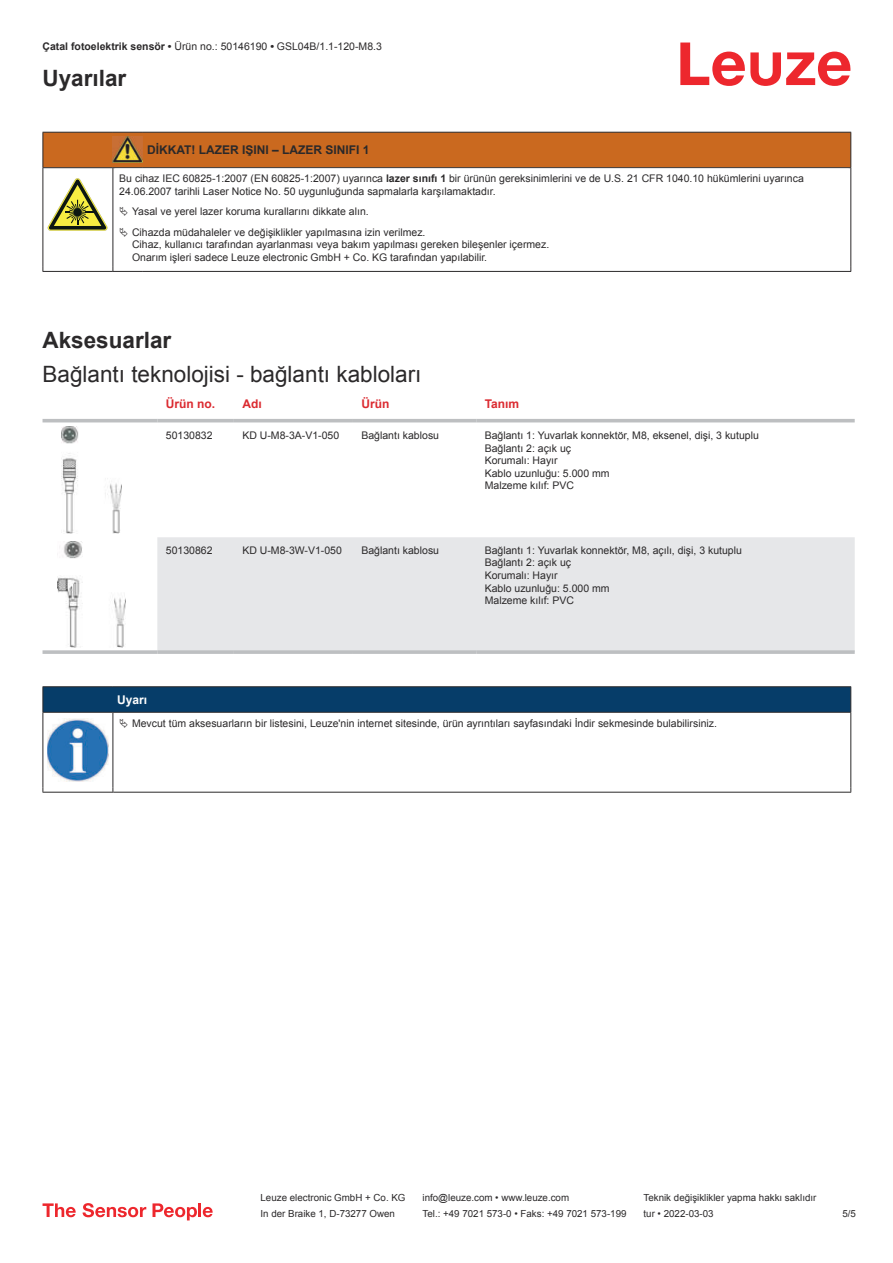
<style>
.page{position:relative;width:893px;height:1263px;background:#fff}
.page>*{position:absolute;margin:0;border:0;box-sizing:border-box;transform-origin:0 0}
.t1{font:22.5px "Arial";color:#2b292a}
.t2{font:700 22.5px "Arial";color:#2b292a}
.t3{font:700 12px "Arial";color:#2b292a}
.t4{font:700 12px "Arial";color:#db2a30}
.t5{font:700 12px "Arial";color:#fff}
.t6{font:10.5px/12.6px "Arial";color:#2b292a}
.t7{font:9.75px "Arial";color:#2b292a}
.s1{font-weight:700}
</style>
<div class="page">
<svg style="left:680px;top:43px;width:170px;height:43px"></svg>
<svg style="left:43px;top:422px;width:812px;height:187px"></svg>
<div style="left:157px;top:537px;width:698px;height:113px;background:#e6e7e9"></div>
<hr style="left:43px;top:419px;width:114px;height:3px;background:#bdbfc1">
<hr style="left:157px;top:419px;width:77px;height:3px;background:#bdbfc1">
<hr style="left:234px;top:419px;width:119px;height:3px;background:#bdbfc1">
<hr style="left:353px;top:419px;width:123px;height:3px;background:#bdbfc1">
<hr style="left:476px;top:419px;width:379px;height:3px;background:#bdbfc1">
<svg style="left:43px;top:650px;width:114px;height:4px"></svg>
<hr style="left:157px;top:650px;width:77px;height:4px;background:#bdbfc1">
<hr style="left:234px;top:650px;width:119px;height:4px;background:#bdbfc1">
<hr style="left:353px;top:650px;width:123px;height:4px;background:#bdbfc1">
<hr style="left:476px;top:650px;width:379px;height:4px;background:#bdbfc1">
<img style="left:61px;top:427px;width:61px;height:106px">
<img style="left:57px;top:541px;width:68px;height:107px">
<svg style="left:44px;top:713px;width:806px;height:79px"></svg>
<hr style="left:43px;top:686px;width:70px;height:1px;background:#2b292a">
<hr style="left:43px;top:712px;width:70px;height:1px;background:#2b292a">
<hr style="left:113px;top:686px;width:738px;height:1px;background:#2b292a">
<svg style="left:43px;top:687px;width:808px;height:25px;background:#063c67"></svg>
<hr style="left:113px;top:712px;width:738px;height:1px;background:#2b292a">
<hr style="left:43px;top:713px;width:1px;height:75px;background:#2b292a">
<hr style="left:113px;top:713px;width:1px;height:75px;background:#2b292a">
<hr style="left:850px;top:713px;width:1px;height:75px;background:#2b292a">
<hr style="left:43px;top:792px;width:70px;height:1px;background:#2b292a">
<hr style="left:113px;top:792px;width:738px;height:1px;background:#2b292a">
<img style="left:47px;top:719px;width:61px;height:62px">
<div style="left:115px;top:713px;width:734px;height:20px;background:#fff"></div>
<svg style="left:43px;top:1203px;width:33px;height:14px"></svg>
<svg style="left:83px;top:1203px;width:63px;height:14px"></svg>
<svg style="left:153px;top:1203px;width:44px;height:17px"></svg>
<hr style="left:198px;top:1203px;width:3px;height:14px;background:#ed272d">
<svg style="left:203px;top:1207px;width:10px;height:10px"></svg>
<div style="left:44px;top:133px;width:806px;height:34px;background:#ca691f"></div>
<svg style="left:44px;top:168px;width:806px;height:103px"></svg>
<hr style="left:43px;top:132px;width:70px;height:1px;background:#2b292a">
<hr style="left:43px;top:133px;width:1px;height:34px;background:#2b292a">
<hr style="left:43px;top:167px;width:70px;height:1px;background:#2b292a">
<hr style="left:113px;top:132px;width:30px;height:1px;background:#2b292a">
<hr style="left:113px;top:167px;width:30px;height:1px;background:#2b292a">
<hr style="left:143px;top:132px;width:708px;height:1px;background:#2b292a">
<hr style="left:850px;top:133px;width:1px;height:34px;background:#2b292a">
<hr style="left:143px;top:167px;width:708px;height:1px;background:#2b292a">
<hr style="left:43px;top:168px;width:1px;height:99px;background:#2b292a">
<hr style="left:113px;top:168px;width:1px;height:99px;background:#2b292a">
<hr style="left:850px;top:168px;width:1px;height:99px;background:#2b292a">
<hr style="left:43px;top:271px;width:70px;height:1px;background:#2b292a">
<hr style="left:113px;top:271px;width:30px;height:1px;background:#2b292a">
<hr style="left:143px;top:271px;width:708px;height:1px;background:#2b292a">
<img style="left:113px;top:136px;width:30px;height:27px">
<svg style="left:47px;top:178px;width:60px;height:53px"></svg>
<svg style="left:115px;top:169px;width:734px;height:98px"></svg>
<svg style="left:120px;top:207px;width:8px;height:9px"></svg>
<svg style="left:120px;top:227px;width:8px;height:10px"></svg>
<p class="t6" style="left:43px;top:41px;width:341px"><span class="s1">Çatal fotoelektrik sensör •</span> Ürün no.: 50146190 <span class="s1">•</span> GSL04B/1.1-120-M8.3</p>
<h1 class="t2" style="left:43px;top:63px;width:85px">Uyarılar</h1>
<p class="t3" style="left:147px;top:141px;width:224px">DİKKAT! LAZER IŞINI – LAZER SINIFI 1</p>
<p class="t6" style="left:119px;top:172px;width:686px">Bu cihaz IEC 60825-1:2007 (EN 60825-1:2007) uyarınca <span class="s1">lazer sınıfı 1</span> bir ürünün gereksinimlerini ve de U.S. 21 CFR 1040.10 hükümlerini uyarınca<br>24.06.2007 tarihli Laser Notice No. 50 uygunluğunda sapmalarla karşılamaktadır.</p>
<p class="t6" style="left:132px;top:201px;width:295px;line-height:20.2px">Yasal ve yerel lazer koruma kurallarını dikkate alın.<br>Cihazda müdahaleler ve değişiklikler yapılmasına izin verilmez.</p>
<p class="t6" style="left:132px;top:238px;width:419px">Cihaz, kullanıcı tarafından ayarlanması veya bakım yapılması gereken bileşenler içermez.<br>Onarım işleri sadece Leuze electronic GmbH + Co. KG tarafından yapılabilir.</p>
<h1 class="t2" style="left:43px;top:332px;width:130px">Aksesuarlar</h1>
<h1 class="t1" style="left:43px;top:358px;width:380px">Bağlantı teknolojisi - bağlantı kabloları</h1>
<p class="t4" style="left:166px;top:395px;width:51px">Ürün no.</p>
<p class="t4" style="left:242px;top:395px;width:21px">Adı</p>
<p class="t4" style="left:361px;top:395px;width:29px">Ürün</p>
<p class="t4" style="left:485px;top:395px;width:36px">Tanım</p>
<p class="t6" style="left:166px;top:430px;width:48px">50130832</p>
<p class="t6" style="left:242px;top:430px;width:98px">KD U-M8-3A-V1-050</p>
<p class="t6" style="left:361px;top:429px;width:79px">Bağlantı kablosu</p>
<p class="t6" style="left:485px;top:429px;width:276px">Bağlantı 1: Yuvarlak konnektör, M8, eksenel, dişi, 3 kutuplu<br>Bağlantı 2: açık uç<br>Korumalı: Hayır<br>Kablo uzunluğu: 5.000 mm<br>Malzeme kılıf: PVC</p>
<p class="t6" style="left:166px;top:545px;width:48px">50130862</p>
<p class="t6" style="left:242px;top:545px;width:101px">KD U-M8-3W-V1-050</p>
<p class="t6" style="left:361px;top:544px;width:79px">Bağlantı kablosu</p>
<p class="t6" style="left:485px;top:544px;width:259px">Bağlantı 1: Yuvarlak konnektör, M8, açılı, dişi, 3 kutuplu<br>Bağlantı 2: açık uç<br>Korumalı: Hayır<br>Kablo uzunluğu: 5.000 mm<br>Malzeme kılıf: PVC</p>
<p class="t5" style="left:117px;top:691px;width:32px">Uyarı</p>
<p class="t6" style="left:132px;top:717px;width:586px">Mevcut tüm aksesuarların bir listesini, Leuze'nin internet sitesinde, ürün ayrıntıları sayfasındaki İndir sekmesinde bulabilirsiniz.</p>
<p class="t7" style="left:261px;top:1191px;width:146px">Leuze electronic GmbH + Co. KG</p>
<p class="t7" style="left:423px;top:1191px;width:148px">info@leuze.com • www.leuze.com</p>
<p class="t7" style="left:644px;top:1191px;width:174px">Teknik değişiklikler yapma hakkı saklıdır</p>
<p class="t7" style="left:261px;top:1207px;width:136px">In der Braike 1, D-73277 Owen</p>
<p class="t7" style="left:423px;top:1207px;width:205px">Tel.: +49 7021 573-0 • Faks: +49 7021 573-199</p>
<p class="t7" style="left:644px;top:1207px;width:72px">tur • 2022-03-03</p>
<p class="t7" style="left:842px;top:1210px;width:15px">5 /5</p>
</div>
